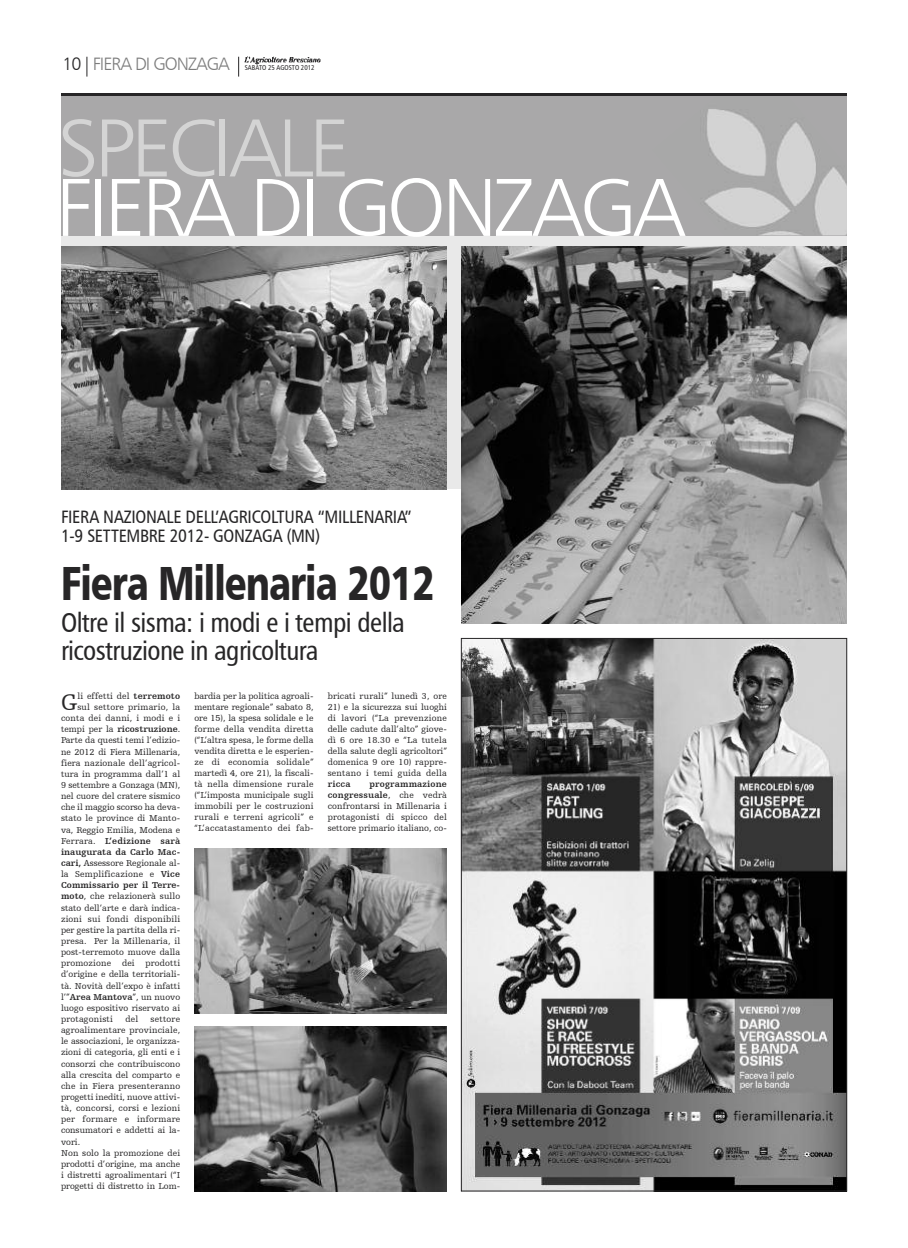
<style>
.page{position:relative;width:908px;height:1248px;background:#fff}
.page>*{position:absolute;margin:0;border:0;box-sizing:border-box;transform-origin:0 0}
.t1{font:82px "Humanist 777 BT Light B";letter-spacing:-.05em;color:#fff}
.t2{font:82px "Humanist 777 BT Light B";letter-spacing:-.05em;color:#d4d4d4}
.t3{font:48px "Humanist 777 BT Black B";letter-spacing:-.025em;color:#272627;scale:.76 1}
.t4{font:27px/28px "Humanist 777 BT Roman Condensed B";letter-spacing:-.02em;color:#272627}
.t5{font:23.4px "Humanist Slabserif 712 BT";color:#272627}
.t6{font:18px/19px "Humanist 777 BT Roman Condensed B";letter-spacing:-.015em;color:#272627}
.t7{font:18px "Humanist 777 BT Light B";letter-spacing:-.055em;color:#7d7d7d}
.t8{font:9px/11px "Humanist Slabserif 712 BT";letter-spacing:.005em;color:#272627;text-align:justify}
.t9{font:700 9px "Humanist Slabserif 712 BT";letter-spacing:.01em;color:#272627}
.t10{font:7px "Humanist 777 BT Roman Condensed B";color:#272627}
.s1{color:#272627}
.s2{font-weight:700}
.s3{font-weight:400}
</style>
<div class="page">
<svg style="left:61px;top:235px;width:785px;height:254px;background:#d8d8d8"></svg>
<div style="left:61px;top:94px;width:785px;height:141px;background:#a9a8a9"></div>
<img style="left:705px;top:109px;width:141px;height:126px">
<img style="left:194px;top:1026px;width:252px;height:165px">
<img style="left:61px;top:247px;width:385px;height:242px">
<hr style="left:61px;top:93px;width:785px;height:3px;background:#272627">
<svg style="left:87px;top:57px;width:1px;height:20px"></svg>
<img style="left:245px;top:56px;width:76px;height:9px">
<svg style="left:238px;top:57px;width:1px;height:20px"></svg>
<img style="left:463px;top:640px;width:381px;height:549px">
<img style="left:461px;top:247px;width:385px;height:376px">
<img style="left:194px;top:848px;width:252px;height:164px">
<h3 class="t7" style="left:62px;top:53px;width:169px"><span class="s1">10</span> FIERA DI GONZAGA</h3>
<p class="t10" style="left:245px;top:63px;width:71px">SABATO 25 AGOSTO 2012</p>
<h1 class="t2" style="left:58px;top:98px;width:294px">SPECIALE</h1>
<h1 class="t1" style="left:55px;top:157px;width:631px">FIERA DI GONZAGA</h1>
<h3 class="t6" style="left:61px;top:506px;width:352px">FIERA NAZIONALE DELL’AGRICOLTURA “MILLENARIA”<br>1-9 SETTEMBRE 2012- GONZAGA (MN)</h3>
<h2 class="t3" style="left:61px;top:552px;width:493px">Fiera Millenaria 2012</h2>
<h3 class="t4" style="left:61px;top:608px;width:345px">OLTRE IL SISMA: I MODI E I TEMPI DELLA<br>RICOSTRUZIONE IN AGRICOLTURA</h3>
<h3 class="t5" style="left:61px;top:688px;width:18px">G</h3>
<p class="t8" style="left:77px;top:690px;width:104px">li effetti del <span class="s2">terremoto</span></p>
<p class="t8" style="left:194px;top:690px;width:121px">bardia per la politica agroali&shy;mentare regionale” sabato 8, ore 15), la spesa solidale e le forme della vendita diretta (“L’altra spesa, le forme della vendita diretta e le esperien&shy;ze di economia solidale” martedì 4, ore 21), la fiscali&shy;tà nella dimensione rurale (“L’imposta municipale sugli immobili per le costruzioni rurali e terreni agricoli” e “L’accatastamento dei fab-</p>
<p class="t8" style="left:327px;top:690px;width:121px">bricati rurali” lunedì 3, ore</p>
<p class="t8" style="left:327px;top:701px;width:121px">21) e la sicurezza sui luoghi di lavori (“La prevenzione delle cadute dall’alto” giove&shy;dì 6 ore 18.30 e “La tutela della salute degli agricoltori” domenica 9 ore 10) rappre&shy;sentano i temi guida della</p>
<p class="t9" style="left:327px;top:778px;width:24px">ricca</p>
<p class="t8" style="left:77px;top:701px;width:104px">sul settore primario, la</p>
<p class="t8" style="left:61px;top:712px;width:121px">conta dei danni, i modi e i</p>
<p class="t9" style="left:61px;top:723px;width:121px"><span class="s3">tempi per la</span> ricostruzione<span class="s3">.</span></p>
<p class="t8" style="left:61px;top:734px;width:121px">Parte da questi temi l’edizio-</p>
<p class="t8" style="left:61px;top:746px;width:121px">ne 2012 di Fiera Millenaria,</p>
<p class="t8" style="left:61px;top:757px;width:121px">fiera nazionale dell’agricol-</p>
<p class="t8" style="left:61px;top:768px;width:121px">tura in programma dall’1 al</p>
<p class="t8" style="left:61px;top:779px;width:121px">9 settembre a Gonzaga (MN),</p>
<p class="t8" style="left:61px;top:790px;width:121px">nel cuore del cratere sismico</p>
<p class="t8" style="left:61px;top:801px;width:121px">che il maggio scorso ha deva-</p>
<p class="t8" style="left:61px;top:812px;width:121px">stato le province di Manto-</p>
<p class="t8" style="left:61px;top:823px;width:121px">va, Reggio Emilia, Modena e</p>
<p class="t9" style="left:61px;top:835px;width:121px"><span class="s3">Ferrara.</span> L’edizione sarà</p>
<p class="t9" style="left:61px;top:846px;width:121px">inaugurata da Carlo Mac-</p>
<p class="t8" style="left:61px;top:857px;width:121px"><span class="s2">cari,</span> Assessore Regionale al-</p>
<p class="t8" style="left:61px;top:868px;width:121px">la Semplificazione e <span class="s2">Vice</span></p>
<p class="t9" style="left:61px;top:879px;width:120px">Commissario per il Terre-</p>
<p class="t8" style="left:61px;top:890px;width:121px"><span class="s2">moto</span>, che relazionerà sullo</p>
<p class="t8" style="left:61px;top:901px;width:121px">stato dell’arte e darà indica-</p>
<p class="t8" style="left:61px;top:913px;width:121px">zioni sui fondi disponibili</p>
<p class="t8" style="left:61px;top:924px;width:121px">per gestire la partita della ri-</p>
<p class="t8" style="left:61px;top:935px;width:121px">presa. Per la Millenaria, il</p>
<p class="t8" style="left:61px;top:946px;width:121px">post-terremoto muove dalla</p>
<p class="t8" style="left:61px;top:957px;width:121px">promozione dei prodotti</p>
<p class="t8" style="left:61px;top:968px;width:121px">d’origine e della territoriali-</p>
<p class="t8" style="left:61px;top:979px;width:121px">tà. Novità dell’expo è infatti</p>
<p class="t8" style="left:61px;top:990px;width:121px">l’”<span class="s2">Area Mantova</span>”, un nuovo</p>
<p class="t8" style="left:61px;top:1002px;width:121px">luogo espositivo riservato ai</p>
<p class="t8" style="left:61px;top:1013px;width:53px">protagonisti</p>
<p class="t8" style="left:125px;top:1013px;width:14px">del</p>
<p class="t8" style="left:327px;top:778px;width:121px;text-indent:42px"><span class="s2">programmazione congressuale</span>, che vedrà confrontarsi in Millenaria i protagonisti di spicco del settore primario italiano, co-</p>
<p class="t8" style="left:61px;top:1013px;width:121px;text-align:left;text-indent:89px">settore agroalimentare provinciale, le associazioni, le organizza&shy;zioni di categoria, gli enti e i consorzi che contribuiscono alla crescita del comparto e che in Fiera presenteranno progetti inediti, nuove attivi&shy;tà, concorsi, corsi e lezioni per formare e informare consumatori e addetti ai la&shy;vori.<br>Non solo la promozione dei prodotti d’origine, ma anche i distretti agroalimentari (“I progetti di distretto in Lom-</p>
</div>
